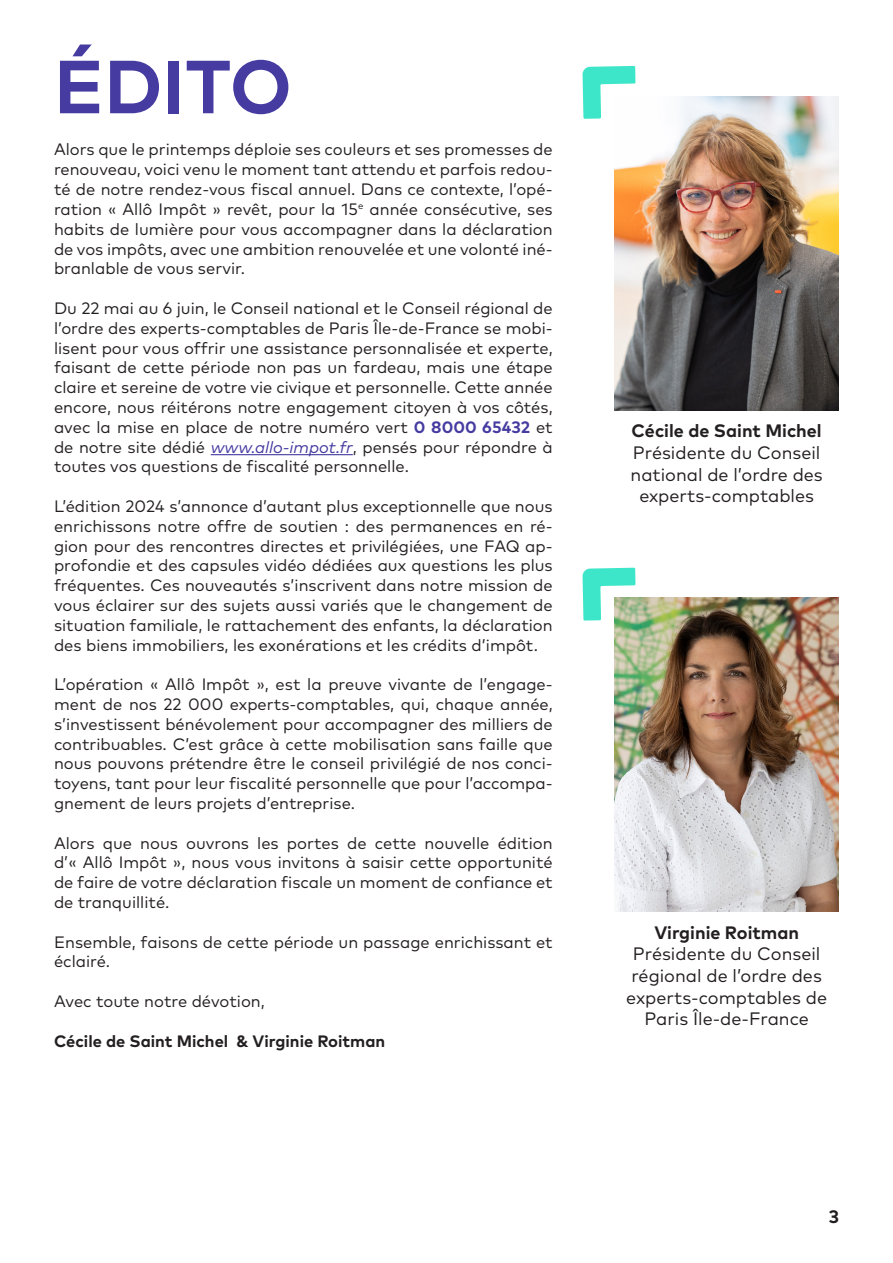
<style>
.page{position:relative;width:893px;height:1263px;background:#fff}
.page>*{position:absolute;margin:0;border:0;box-sizing:border-box;transform-origin:0 0}
.t1{font:700 75px "Mark Pro";letter-spacing:.005em;color:#453ba0}
.t2{font:18px/21.6px "Mark Pro";color:#231f20;text-align:center}
.t3{font:700 18px "Mark Pro";color:#231f20}
.t4{font:16.5px/19.8px "Mark Pro";color:#231f20;text-align:justify}
.t5{font:700 16.5px "Mark Pro";color:#231f20}
.s1{font-weight:700;color:#453ba0}
.s2{font-style:italic;color:#453ba0}
</style>
<div class="page">
<img style="left:614px;top:97px;width:225px;height:313px">
<svg style="left:582px;top:66px;width:53px;height:53px"></svg>
<hr style="left:211px;top:454px;width:142px;height:1px;background:#453ba0">
<img style="left:614px;top:598px;width:225px;height:314px">
<svg style="left:582px;top:568px;width:53px;height:53px"></svg>
<p class="t1" style="left:54px;top:30px;width:239px">ÉDITO</p>
<p class="t4" style="left:54px;top:138px;width:500px">Alors que le printemps déploie ses couleurs et ses promesses de renouveau, voici venu le moment tant attendu et parfois redou&shy;té de notre rendez-vous fiscal annuel. Dans ce contexte, l’opé&shy;ration « Allô Impôt » revêt, pour la 15<sup>e</sup> année consécutive, ses habits de lumière pour vous accompagner dans la déclaration de vos impôts, avec une ambition renouvelée et une volonté iné&shy;branlable de vous servir.</p>
<p class="t4" style="left:54px;top:297px;width:500px">Du 22 mai au 6 juin, le Conseil national et le Conseil régional de l’ordre des experts-comptables de Paris Île-de-France se mobi&shy;lisent pour vous offrir une assistance personnalisée et experte, faisant de cette période non pas un fardeau, mais une étape claire et sereine de votre vie civique et personnelle. Cette année encore, nous réitérons notre engagement citoyen à vos côtés, avec la mise en place de notre numéro vert <span class="s1">0 8000 65432</span> et de notre site dédié <span class="s2">www.allo-impot.fr</span>, pensés pour répondre à toutes vos questions de fiscalité personnelle.</p>
<p class="t4" style="left:54px;top:495px;width:500px">L’édition 2024 s’annonce d’autant plus exceptionnelle que nous enrichissons notre offre de soutien : des permanences en ré&shy;gion pour des rencontres directes et privilégiées, une FAQ ap&shy;profondie et des capsules vidéo dédiées aux questions les plus fréquentes. Ces nouveautés s’inscrivent dans notre mission de vous éclairer sur des sujets aussi variés que le changement de situation familiale, le rattachement des enfants, la déclaration des biens immobiliers, les exonérations et les crédits d’impôt.</p>
<p class="t4" style="left:54px;top:673px;width:500px">L’opération « Allô Impôt », est la preuve vivante de l’engage&shy;ment de nos 22 000 experts-comptables, qui, chaque année, s’investissent bénévolement pour accompagner des milliers de contribuables. C’est grâce à cette mobilisation sans faille que nous pouvons prétendre être le conseil privilégié de nos conci&shy;toyens, tant pour leur fiscalité personnelle que pour l’accompa&shy;gnement de leurs projets d’entreprise.</p>
<p class="t4" style="left:54px;top:831px;width:500px">Alors que nous ouvrons les portes de cette nouvelle édition d’« Allô Impôt », nous vous invitons à saisir cette opportunité de faire de votre déclaration fiscale un moment de confiance et de tranquillité.</p>
<p class="t4" style="left:54px;top:930px;width:500px">Ensemble, faisons de cette période un passage enrichissant et éclairé.</p>
<p class="t4" style="left:54px;top:990px;width:212px">Avec toute notre dévotion,</p>
<p class="t5" style="left:54px;top:1028px;width:333px">Cécile de Saint Michel &amp; Virginie Roitman</p>
<p class="t3" style="left:632px;top:417px;width:192px">Cécile de Saint Michel</p>
<p class="t2" style="left:631px;top:440px;width:194px">Présidente du Conseil national de l’ordre des experts-comptables</p>
<p class="t3" style="left:654px;top:919px;width:146px">Virginie Roitman</p>
<p class="t2" style="left:626px;top:942px;width:202px">Présidente du Conseil régional de l’ordre des experts-comptables de<br>Paris Île-de-France</p>
<p class="t3" style="left:829px;top:1203px;width:12px">3</p>
</div>
